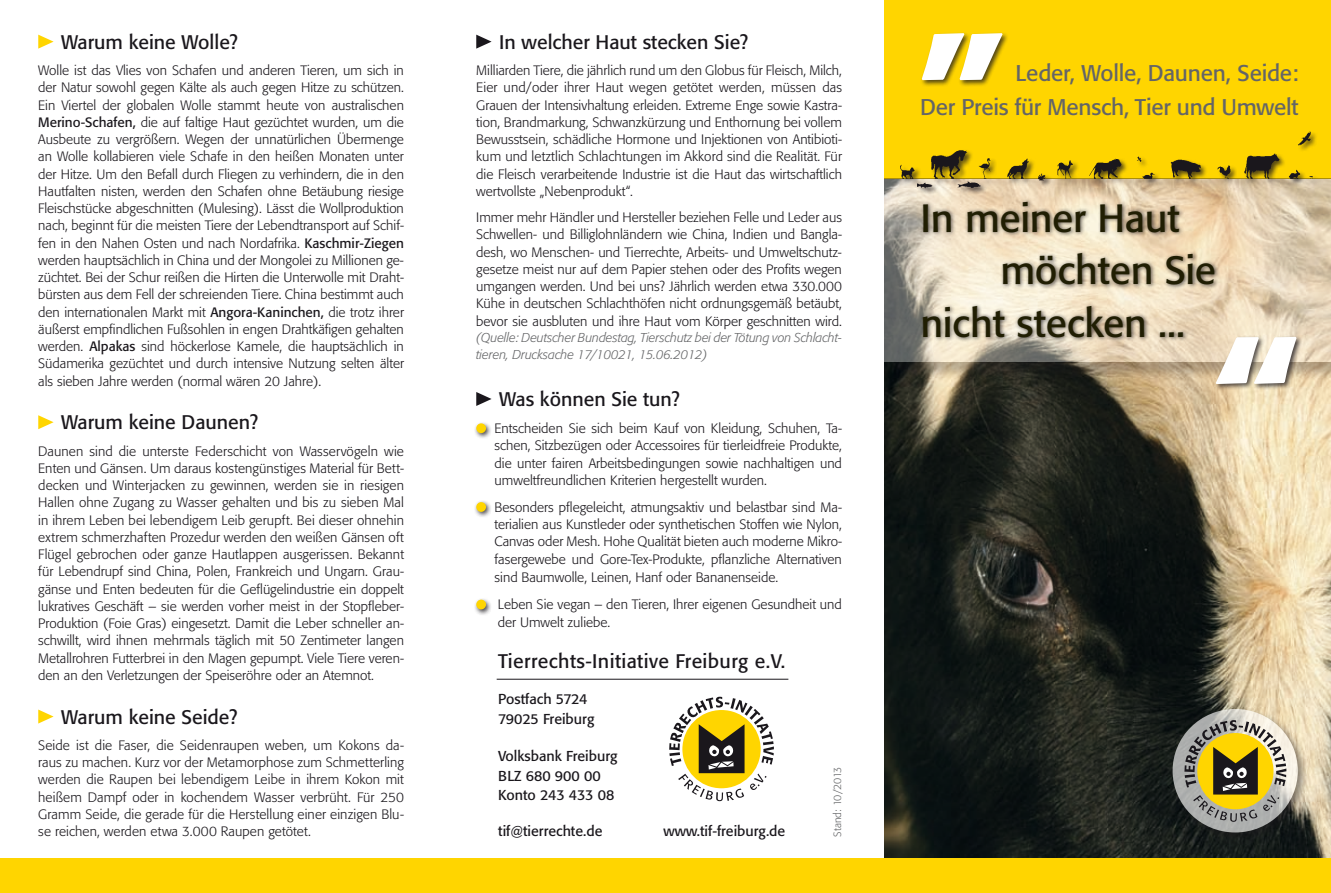
<style>
.page{position:relative;width:1331px;height:893px;background:#fff}
.page>*{position:absolute;margin:0;border:0;box-sizing:border-box;transform-origin:0 0}
.t1{font:500 180px "Formata";color:#fff}
.t2{font:39px "Formata";letter-spacing:-.005em;color:#201e03}
.t3{font:22.5px/34.5px "Formata";letter-spacing:-.01em;color:#646567;text-align:right}
.t4{font:19.5px "Formata";color:#1a171c}
.t5{font:19.5px "Formata";letter-spacing:.02em;color:#1a171c}
.t6{font:14.25px/19.5px "Formata";color:#1a171c}
.t7{font:300 13.5px/17.2px "Formata";color:#1a171c;text-align:justify}
.t8{font:italic 300 12.75px/16.5px "Formata";letter-spacing:-.005em;color:#646567}
.t9{font:300 10.5px "Formata";letter-spacing:-.01em;color:#646567}
.s1{font-weight:400}
</style>
<div class="page">
<img style="left:884px;top:361px;width:447px;height:498px">
<div style="left:884px;top:0;width:447px;height:179px;background:#ffd500"></div>
<svg style="left:38px;top:35px;width:16px;height:14px"></svg>
<svg style="left:38px;top:415px;width:16px;height:14px"></svg>
<svg style="left:38px;top:709px;width:16px;height:14px"></svg>
<div style="left:0;top:859px;width:1331px;height:34px;background:#ffd500"></div>
<div style="left:1169px;top:706px;width:140px;height:137px;background:#1a171c;opacity:.75"></div>
<svg style="left:1172px;top:709px;width:126px;height:123px;background:#c6c5bf"></svg>
<svg style="left:1184px;top:720px;width:102px;height:102px;background:#a4985d"></svg>
<svg style="left:476px;top:35px;width:16px;height:14px"></svg>
<svg style="left:476px;top:392px;width:16px;height:14px"></svg>
<div style="left:474px;top:421px;width:19px;height:19px;background:#1a171c;opacity:.8"></div>
<div style="left:476px;top:423px;width:10px;height:10px;background:#ffd500;border-radius:50%"></div>
<div style="left:474px;top:500px;width:19px;height:18px;background:#1a171c;opacity:.8"></div>
<div style="left:476px;top:502px;width:10px;height:10px;background:#ffd500;border-radius:50%"></div>
<div style="left:474px;top:597px;width:19px;height:19px;background:#1a171c;opacity:.8"></div>
<div style="left:476px;top:600px;width:10px;height:9px;background:#ffd500;border-radius:50%"></div>
<hr style="left:497px;top:679px;width:291px;height:1px;background:#1a171c">
<svg style="left:669px;top:697px;width:105px;height:104px"></svg>
<div style="left:887px;top:181px;width:444px;height:199px;background:#1a171c;opacity:.75"></div>
<svg style="left:884px;top:196px;width:447px;height:165px;background:#cdc0a9"></svg>
<img style="left:884px;top:131px;width:447px;height:65px">
<div style="left:920px;top:32px;width:89px;height:55px;background:#1a171c;opacity:.75"></div>
<div style="left:1214px;top:335px;width:90px;height:56px;background:#1a171c;opacity:.75"></div>
<div style="left:920px;top:198px;width:301px;height:144px;background:#1a171c;opacity:.75"></div>
<h3 class="t4" style="left:61px;top:30px;width:178px">Warum keine Wolle?</h3>
<p class="t7" style="left:38px;top:62px;width:367px">Wolle ist das Vlies von Schafen und anderen Tieren, um sich in der Natur sowohl gegen Kälte als auch gegen Hitze zu schützen.<br>Ein Viertel der globalen Wolle stammt heute von australischen <span class="s1">Merino-Schafen,</span> die auf faltige Haut gezüchtet wurden, um die Ausbeute zu vergrößern. Wegen der unnatürlichen Übermenge an Wolle kollabieren viele Schafe in den heißen Monaten unter der Hitze. Um den Befall durch Fliegen zu verhindern, die in den Hautfalten nisten, werden den Schafen ohne Betäubung riesige Fleischstücke abgeschnitten (Mulesing). Lässt die Wollproduktion nach, beginnt für die meisten Tiere der Lebendtransport auf Schif&shy;fen in den Nahen Osten und nach Nordafrika. <span class="s1">Kaschmir-Ziegen </span>werden hauptsächlich in China und der Mongolei zu Millionen ge&shy;züchtet. Bei der Schur reißen die Hirten die Unterwolle mit Draht&shy;bürsten aus dem Fell der schreienden Tiere. China bestimmt auch den internationalen Markt mit <span class="s1">Angora-Kaninchen,</span> die trotz ihrer äußerst empfindlichen Fußsohlen in engen Drahtkäfigen gehalten werden. <span class="s1">Alpakas</span> sind höckerlose Kamele, die hauptsächlich in Südamerika gezüchtet und durch intensive Nutzung selten älter als sieben Jahre werden (normal wären 20 Jahre).</p>
<h3 class="t4" style="left:61px;top:411px;width:199px">Warum keine Daunen?</h3>
<p class="t7" style="left:38px;top:442px;width:367px">Daunen sind die unterste Federschicht von Wasservögeln wie Enten und Gänsen. Um daraus kostengünstiges Material für Bett&shy;decken und Winterjacken zu gewinnen, werden sie in riesigen Hallen ohne Zugang zu Wasser gehalten und bis zu sieben Mal in ihrem Leben bei lebendigem Leib gerupft. Bei dieser ohnehin extrem schmerzhaften Prozedur werden den weißen Gänsen oft Flügel gebrochen oder ganze Hautlappen ausgerissen. Bekannt für Lebendrupf sind China, Polen, Frankreich und Ungarn. Grau&shy;gänse und Enten bedeuten für die Geflügelindustrie ein doppelt lukratives Geschäft – sie werden vorher meist in der Stopfleber-Produktion (Foie Gras) eingesetzt. Damit die Leber schneller an&shy;schwillt, wird ihnen mehrmals täglich mit 50 Zentimeter langen Metallrohren Futterbrei in den Magen gepumpt. Viele Tiere veren&shy;den an den Verletzungen der Speiseröhre oder an Atemnot.</p>
<h3 class="t4" style="left:61px;top:705px;width:178px">Warum keine Seide?</h3>
<p class="t7" style="left:38px;top:737px;width:367px">Seide ist die Faser, die Seidenraupen weben, um Kokons da&shy;raus zu machen. Kurz vor der Metamorphose zum Schmetterling werden die Raupen bei lebendigem Leibe in ihrem Kokon mit heißem Dampf oder in kochendem Wasser verbrüht. Für 250<br>Gramm Seide, die gerade für die Herstellung einer einzigen Blu&shy;se reichen, werden etwa 3.000 Raupen getötet.</p>
<h3 class="t4" style="left:499px;top:30px;width:251px">In welcher Haut stecken Sie?</h3>
<p class="t7" style="left:476px;top:62px;width:367px">Milliarden Tiere, die jährlich rund um den Globus für Fleisch, Milch, Eier und/oder ihrer Haut wegen getötet werden, müssen das Grauen der Intensivhaltung erleiden. Extreme Enge sowie Kastra&shy;tion, Brandmarkung, Schwanzkürzung und Enthornung bei vollem Bewusstsein, schädliche Hormone und Injektionen von Antibioti&shy;kum und letztlich Schlachtungen im Akkord sind die Realität. Für die Fleisch verarbeitende Industrie ist die Haut das wirtschaftlich wertvollste „Nebenprodukt“.</p>
<p class="t7" style="left:476px;top:209px;width:367px">Immer mehr Händler und Hersteller beziehen Felle und Leder aus Schwellen- und Billiglohnländern wie China, Indien und Bangla&shy;desh, wo Menschen- und Tierrechte, Arbeits- und Umweltschutz&shy;gesetze meist nur auf dem Papier stehen oder des Profits wegen umgangen werden. Und bei uns? Jährlich werden etwa 330.000<br>Kühe in deutschen Schlachthöfen nicht ordnungsgemäß betäubt, bevor sie ausbluten und ihre Haut vom Körper geschnitten wird.</p>
<p class="t8" style="left:476px;top:329px;width:367px">(Quelle: Deutscher Bundestag, Tierschutz bei der Tötung von Schlacht&shy;tieren, Drucksache 17/10021, 15.06.2012)</p>
<h3 class="t4" style="left:499px;top:387px;width:182px">Was können Sie tun?</h3>
<p class="t7" style="left:495px;top:420px;width:349px">Entscheiden Sie sich beim Kauf von Kleidung, Schuhen, Ta&shy;schen, Sitzbezügen oder Accessoires für tierleidfreie Produkte, die unter fairen Arbeitsbedingungen sowie nachhaltigen und umweltfreundlichen Kriterien hergestellt wurden.</p>
<p class="t7" style="left:495px;top:498px;width:349px">Besonders pflegeleicht, atmungsaktiv und belastbar sind Ma&shy;terialien aus Kunstleder oder synthetischen Stoffen wie Nylon, Canvas oder Mesh. Hohe Qualität bieten auch moderne Mikro&shy;fasergewebe und Gore-Tex-Produkte, pflanzliche Alternativen sind Baumwolle, Leinen, Hanf oder Bananenseide.</p>
<p class="t7" style="left:498px;top:596px;width:346px;line-height:18px">Leben Sie vegan – den Tieren, Ihrer eigenen Gesundheit und der Umwelt zuliebe.</p>
<h3 class="t5" style="left:498px;top:649px;width:289px">Tierrechts-Initiative Freiburg e.V.</h3>
<p class="t6" style="left:498px;top:689px;width:98px">Postfach 5724<br>79025 Freiburg</p>
<p class="t6" style="left:498px;top:746px;width:121px">Volksbank Freiburg<br>BLZ 680 900 00<br>Konto 243 433 08</p>
<p class="t6" style="left:498px;top:821px;width:106px">tif@tierrechte.de</p>
<p class="t6" style="left:664px;top:821px;width:123px">www.tif-freiburg.de</p>
<p class="t9" style="left:831px;top:837px;width:72px;rotate:-90deg">Stand: 10/2013</p>
<h1 class="t1" style="left:918px;top:-113px;width:88px">„</h1>
<h3 class="t3" style="left:920px;top:55px;width:380px">Leder, Wolle, Daunen, Seide:<br>Der Preis für Mensch, Tier und Umwelt</h3>
<h2 class="t2" style="left:921px;top:194px;width:260px">In meiner Haut</h2>
<h2 class="t2" style="left:1000px;top:247px;width:217px">möchten Sie</h2>
<h2 class="t2" style="left:921px;top:299px;width:266px">nicht stecken ...</h2>
<h1 class="t1" style="left:1213px;top:300px;width:88px">“</h1>
</div>
